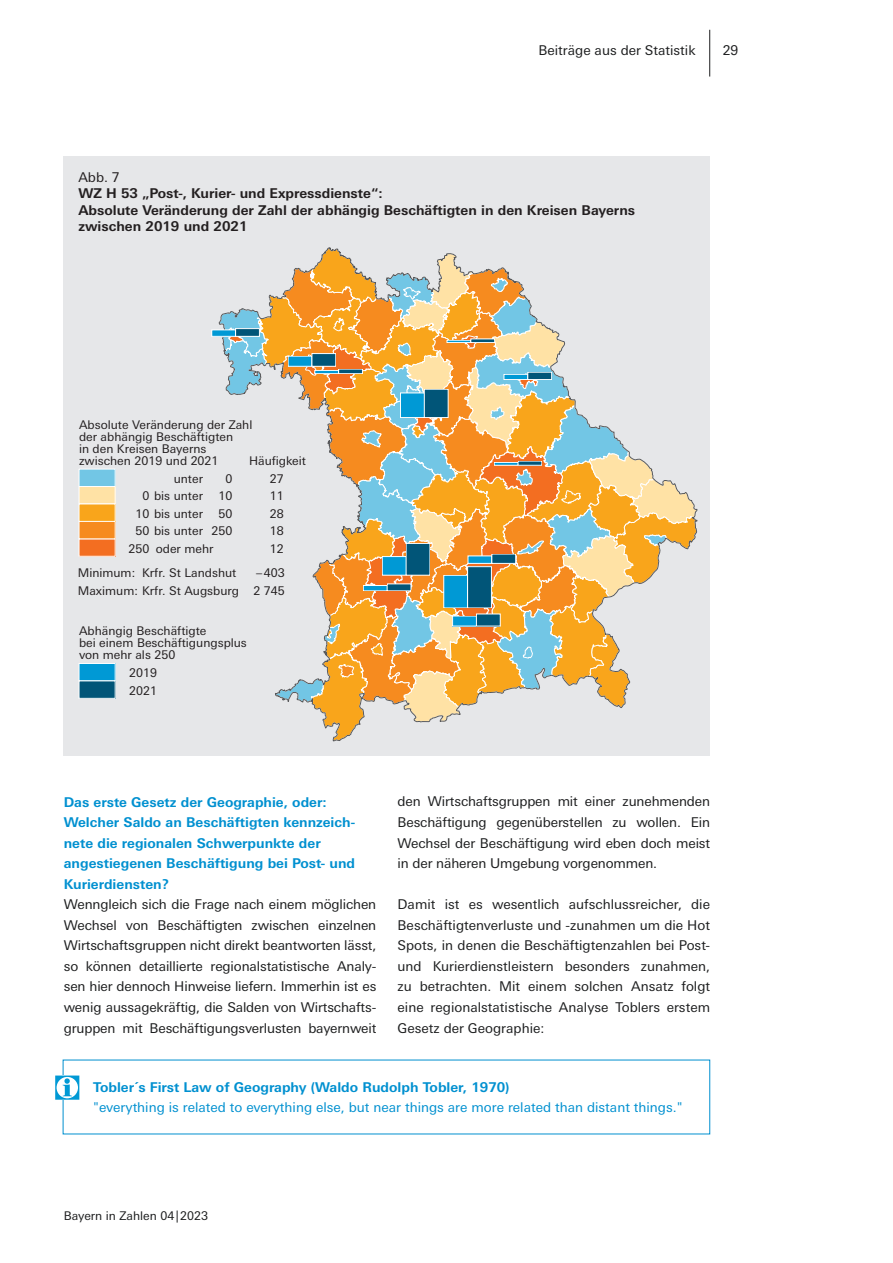
<style>
.page{position:relative;width:893px;height:1263px;background:#fff}
.page>*{position:absolute;margin:0;border:0;box-sizing:border-box;transform-origin:0 0}
.t1{font:13.5px/20.5px "Univers Next Pro";letter-spacing:-.01em;color:#1d1e1f;text-align:justify}
.t2{font:700 13.5px/20.5px "Univers Next Pro";color:#0090d0}
.t3{font:13.5px/16.5px "Univers Next Pro Bold 9";color:#231f20}
.t4{font:13.5px "Univers Next Pro";color:#0090d0}
.t5{font:13.5px "Univers Next Pro Regular 3";color:#1d1e1f}
.t6{font:13.5px "Univers Next Pro Regular 13";color:#231f20}
.t7{font:12px/12px "Univers Next Pro Regular 13";color:#231f20}
.t8{font:12px "Univers Next Pro Regular 2";color:#1d1e1f}
</style>
<div class="page">
<hr style="left:709px;top:30px;width:1px;height:47px;background:#1d1e1f">
<div style="left:64px;top:156px;width:646px;height:600px;background:#e6e7e9"></div>
<div style="left:79px;top:469px;width:36px;height:17px;background:#72c6e5"></div>
<div style="left:79px;top:469px;width:36px;height:18px;border:1px solid #fff"></div>
<div style="left:79px;top:486px;width:36px;height:18px;background:#ffe2a5"></div>
<div style="left:79px;top:486px;width:36px;height:18px;border:1px solid #fff"></div>
<div style="left:79px;top:663px;width:36px;height:18px;background:#0099d5"></div>
<div style="left:79px;top:663px;width:36px;height:18px;border:1px solid #fff"></div>
<div style="left:79px;top:681px;width:36px;height:17px;background:#015578"></div>
<div style="left:79px;top:681px;width:36px;height:18px;border:1px solid #fff"></div>
<div style="left:79px;top:539px;width:36px;height:17px;background:#f36e21"></div>
<div style="left:79px;top:521px;width:36px;height:18px;background:#f68b1f"></div>
<div style="left:79px;top:504px;width:36px;height:17px;background:#f9a51b"></div>
<div style="left:79px;top:504px;width:36px;height:18px;border:1px solid #fff"></div>
<svg style="left:218px;top:247px;width:480px;height:495px"></svg>
<div style="left:444px;top:575px;width:24px;height:33px;background:#0099d5"></div>
<div style="left:444px;top:575px;width:24px;height:33px;border:1px solid #fff"></div>
<div style="left:468px;top:567px;width:23px;height:41px;background:#015578"></div>
<div style="left:468px;top:556px;width:24px;height:7px;background:#0099d5"></div>
<div style="left:492px;top:554px;width:24px;height:9px;background:#015578"></div>
<div style="left:453px;top:616px;width:23px;height:10px;background:#0099d5"></div>
<div style="left:476px;top:614px;width:24px;height:12px;background:#015578"></div>
<div style="left:504px;top:374px;width:24px;height:5px;background:#0099d5"></div>
<div style="left:504px;top:374px;width:24px;height:5px;border:1px solid #fff"></div>
<div style="left:528px;top:372px;width:24px;height:8px;background:#015578"></div>
<div style="left:494px;top:462px;width:24px;height:3px;border:1px solid #fff"></div>
<div style="left:447px;top:340px;width:24px;height:3px;border:1px solid #fff"></div>
<div style="left:471px;top:339px;width:24px;height:4px;border:1px solid #fff"></div>
<div style="left:400px;top:393px;width:24px;height:25px;background:#0099d5"></div>
<div style="left:400px;top:393px;width:24px;height:25px;border:1px solid #fff"></div>
<div style="left:424px;top:389px;width:24px;height:29px;background:#015578"></div>
<div style="left:424px;top:389px;width:24px;height:29px;border:1px solid #fff"></div>
<div style="left:212px;top:330px;width:24px;height:6px;background:#0099d5"></div>
<div style="left:236px;top:329px;width:23px;height:7px;background:#015578"></div>
<div style="left:288px;top:356px;width:24px;height:10px;background:#0099d5"></div>
<div style="left:312px;top:354px;width:24px;height:12px;background:#015578"></div>
<div style="left:315px;top:370px;width:24px;height:4px;border:1px solid #fff"></div>
<div style="left:339px;top:369px;width:23px;height:5px;background:#015578"></div>
<div style="left:339px;top:369px;width:23px;height:5px;border:1px solid #fff"></div>
<div style="left:382px;top:556px;width:24px;height:19px;background:#0099d5"></div>
<div style="left:382px;top:556px;width:24px;height:19px;border:1px solid #fff"></div>
<div style="left:406px;top:543px;width:24px;height:32px;background:#015578"></div>
<div style="left:363px;top:585px;width:24px;height:6px;background:#0099d5"></div>
<div style="left:363px;top:585px;width:24px;height:6px;border:1px solid #fff"></div>
<div style="left:387px;top:584px;width:24px;height:7px;background:#015578"></div>
<svg style="left:55px;top:1075px;width:24px;height:25px"></svg>
<p class="t5" style="left:538px;top:42px;width:159px">Beiträge aus der Statistik</p>
<p class="t1" style="left:723px;top:40px;width:17px">29</p>
<p class="t6" style="left:78px;top:169px;width:43px">Abb. 7</p>
<p class="t3" style="left:78px;top:185px;width:558px">WZ H 53 „Post-, Kurier- und Expressdienste“:<br>Absolute Veränderung der Zahl der abhängig Beschäftigten in den Kreisen Bayerns zwischen 2019 und 2021</p>
<p class="t7" style="left:79px;top:419px;width:175px">Absolute Veränderung der Zahl der abhängig Beschäftigten<br>in den Kreisen Bayerns zwischen 2019 und 2021</p>
<p class="t7" style="left:174px;top:473px;width:31px">unter</p>
<p class="t7" style="left:249px;top:455px;width:58px">Häufigkeit</p>
<p class="t7" style="left:270px;top:473px;width:15px">27</p>
<p class="t7" style="left:225px;top:473px;width:8px">0</p>
<p class="t7" style="left:142px;top:490px;width:62px">0 bis unter</p>
<p class="t7" style="left:218px;top:490px;width:15px">10</p>
<p class="t7" style="left:270px;top:490px;width:15px">11</p>
<p class="t7" style="left:136px;top:507px;width:69px">10 bis unter</p>
<p class="t7" style="left:218px;top:507px;width:15px">50</p>
<p class="t7" style="left:270px;top:507px;width:15px">28</p>
<p class="t7" style="left:136px;top:525px;width:69px">50 bis unter</p>
<p class="t7" style="left:211px;top:525px;width:22px">250</p>
<p class="t7" style="left:270px;top:525px;width:15px">18</p>
<p class="t7" style="left:129px;top:542px;width:22px">250</p>
<p class="t7" style="left:156px;top:542px;width:59px">oder mehr</p>
<p class="t7" style="left:270px;top:542px;width:15px">12</p>
<p class="t7" style="left:78px;top:567px;width:59px">Minimum:</p>
<p class="t7" style="left:142px;top:567px;width:96px">Krfr. St Landshut</p>
<p class="t7" style="left:256px;top:567px;width:30px">– 403</p>
<p class="t7" style="left:78px;top:584px;width:163px">Maximum: Krfr. St Augsburg</p>
<p class="t7" style="left:253px;top:584px;width:33px">2 745</p>
<p class="t7" style="left:79px;top:624px;width:169px">Abhängig Beschäftigte<br>bei einem Beschäftigungsplus von mehr als 250</p>
<p class="t7" style="left:129px;top:664px;width:29px;line-height:17.4px">2019<br>2021</p>
<p class="t2" style="left:64px;top:791px;width:293px">Das erste Gesetz der Geographie, oder:<br>Welcher Saldo an Beschäftigten kennzeich&shy;nete die regionalen Schwerpunkte der angestiegenen Beschäftigung bei Post- und Kurierdiensten?</p>
<p class="t1" style="left:64px;top:894px;width:314px">Wenngleich sich die Frage nach einem möglichen Wechsel von Beschäftigten zwischen einzelnen Wirtschaftsgruppen nicht direkt beantworten lässt, so können detaillierte regionalstatistische Analy&shy;sen hier dennoch Hinweise liefern. Immerhin ist es wenig aussagekräftig, die Salden von Wirtschafts&shy;gruppen mit Beschäftigungsverlusten bayernweit</p>
<p class="t1" style="left:398px;top:791px;width:314px">den Wirtschaftsgruppen mit einer zunehmenden Beschäftigung gegenüberstellen zu wollen. Ein Wechsel der Beschäftigung wird eben doch meist in der näheren Umgebung vorgenommen.</p>
<p class="t1" style="left:398px;top:894px;width:314px">Damit ist es wesentlich aufschlussreicher, die Beschäftigtenverluste und -zunahmen um die Hot Spots, in denen die Beschäftigtenzahlen bei Post&shy;und Kurierdienstleistern besonders zunahmen, zu betrachten. Mit einem solchen Ansatz folgt eine regionalstatistische Analyse Toblers erstem Gesetz der Geographie:</p>
<p class="t2" style="left:93px;top:1076px;width:418px">Tobler´s First Law of Geography (Waldo Rudolph Tobler, 1970)</p>
<p class="t4" style="left:93px;top:1100px;width:591px">"everything is related to everything else, but near things are more related than distant things."</p>
<p class="t8" style="left:64px;top:1209px;width:146px">Bayern in Zahlen 04|2023</p>
</div>
